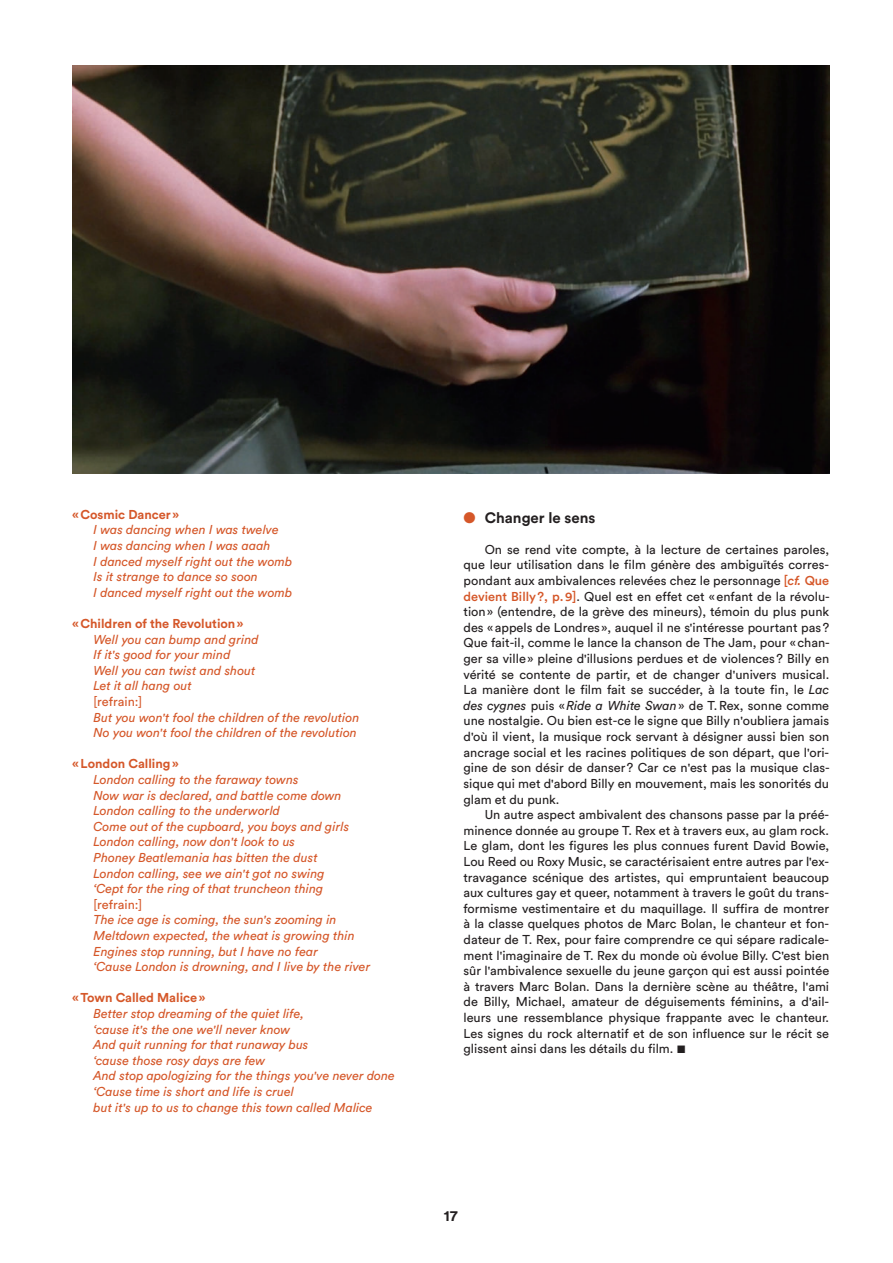
<style>
.page{position:relative;width:893px;height:1263px;background:#fff}
.page>*{position:absolute;margin:0;border:0;box-sizing:border-box;transform-origin:0 0}
.t1{font:700 15px "Circular Std";color:#231f20}
.t2{font:12.75px/15.6px "Circular Std";color:#231f20;text-align:justify}
.t3{font:italic 12.75px/15.6px "Circular Std";color:#d55729}
.t4{font:700 12.75px "Circular Std";color:#d55729}
.t5{font:12.75px "Circular Std";color:#d55729}
.s1{color:#d55729}
.s2{font-weight:500;color:#d55729}
.s3{font-weight:500;font-style:italic;color:#d55729}
.s4{font-style:italic}
.s5{font-size:10.5px}
</style>
<div class="page">
<img style="left:72px;top:65px;width:757px;height:408px">
<p class="t4" style="left:72px;top:507px;width:108px">« Cosmic Dancer »</p>
<p class="t3" style="left:94px;top:523px;width:200px">I was dancing when I was twelve<br>I was dancing when I was aaah<br>I danced myself right out the womb<br>Is it strange to dance so soon<br>I danced myself right out the womb</p>
<p class="t4" style="left:72px;top:617px;width:173px">« Children of the Revolution »</p>
<p class="t3" style="left:94px;top:632px;width:167px">Well you can bump and grind<br>If it's good for your mind<br>Well you can twist and shout<br>Let it all hang out</p>
<p class="t5" style="left:94px;top:695px;width:50px">[refrain:]</p>
<p class="t3" style="left:94px;top:710px;width:267px">But you won't fool the children of the revolution<br>No you won't fool the children of the revolution</p>
<p class="t4" style="left:72px;top:757px;width:108px">« London Calling »</p>
<p class="t3" style="left:94px;top:772px;width:257px">London calling to the faraway towns<br>Now war is declared, and battle com e down London calling to the underworld<br>Com e out of the cupboard, you boys and girls London calling, now don't look to us<br>Phoney Beatlem ania has bitten the dust London calling, see we ain't got no swing ‘Cept for the ring of that truncheon thing</p>
<p class="t5" style="left:94px;top:898px;width:50px">[refrain:]</p>
<p class="t3" style="left:94px;top:913px;width:278px">The ice age is com ing, the sun's zoom ing in Meltdown expected, the wheat is growing thin Engines stop running, but I have no fear<br>‘Cause London is drowning, and I live by the river</p>
<p class="t4" style="left:72px;top:991px;width:135px">« Town Called Malice »</p>
<p class="t3" style="left:94px;top:1006px;width:302px">Better stop dream ing of the quiet life,<br>‘cause it's the one we'll never know<br>And quit running for that runaway bus<br>‘cause those rosy days are few<br>And stop apologizing for the things you've never done ‘Cause tim e is short and life is cruel<br>but it's up to us to change this town called Malice</p>
<p class="t1" style="left:463px;top:509px;width:133px"><span class="s1">●</span> Changer le sens</p>
<p class="t2" style="left:463px;top:542px;width:368px;text-indent:21px">On se rend vite compte, à la lecture de certaines paroles, que leur utilisation dans le film génère des ambiguïtés corres&shy;pondant aux ambivalences relevées chez le personnage <span class="s2">[</span><span class="s3">cf.</span> <span class="s2">Que devient Billy ?, p. 9]</span>. Quel est en effet cet « enfant de la révolu&shy;tion » (entendre, de la grève des mineurs), témoin du plus punk des « appels de Londres », auquel il ne s'intéresse pourtant pas ?<br>Que fait-il, comme le lance la chanson de The Jam, pour « chan&shy;ger sa ville » pleine d'illusions perdues et de violences ? Billy en vérité se contente de partir, et de changer d'univers musical.<br>La manière dont le film fait se succéder, à la toute fin, le <span class="s4">Lac des cygnes</span> puis « <span class="s4">Ride a White Swan</span> » de T. Rex, sonne comme une nostalgie. Ou bien est-ce le signe que Billy n'oubliera jamais d'où il vient, la musique rock servant à désigner aussi bien son ancrage social et les racines politiques de son départ, que l'ori&shy;gine de son désir de danser ? Car ce n'est pas la musique clas&shy;sique qui met d'abord Billy en mouvement, mais les sonorités du glam et du punk.</p>
<p class="t2" style="left:463px;top:807px;width:367px;text-indent:21px">Un autre aspect ambivalent des chansons passe par la préé&shy;minence donnée au groupe T. Rex et à travers eux, au glam rock.<br>Le glam, dont les figures les plus connues furent David Bowie, Lou Reed ou Roxy Music, se caractérisaient entre autres par l'ex&shy;travagance scénique des artistes, qui empruntaient beaucoup aux cultures gay et queer, notamment à travers le goût du trans&shy;formisme vestimentaire et du maquillage. Il suffira de montrer à la classe quelques photos de Marc Bolan, le chanteur et fon&shy;dateur de T. Rex, pour faire comprendre ce qui sépare radicale&shy;ment l'imaginaire de T. Rex du monde où évolue Billy. C'est bien sûr l'ambivalence sexuelle du jeune garçon qui est aussi pointée à travers Marc Bolan. Dans la dernière scène au théâtre, l'ami de Billy, Michael, amateur de déguisements féminins, a d'ail&shy;leurs une ressemblance physique frappante avec le chanteur.<br>Les signes du rock alternatif et de son influence sur le récit se glissent ainsi dans les détails du film. <span class="s5">■</span></p>
<p class="t1" style="left:444px;top:1207px;width:15px">17</p>
</div>
